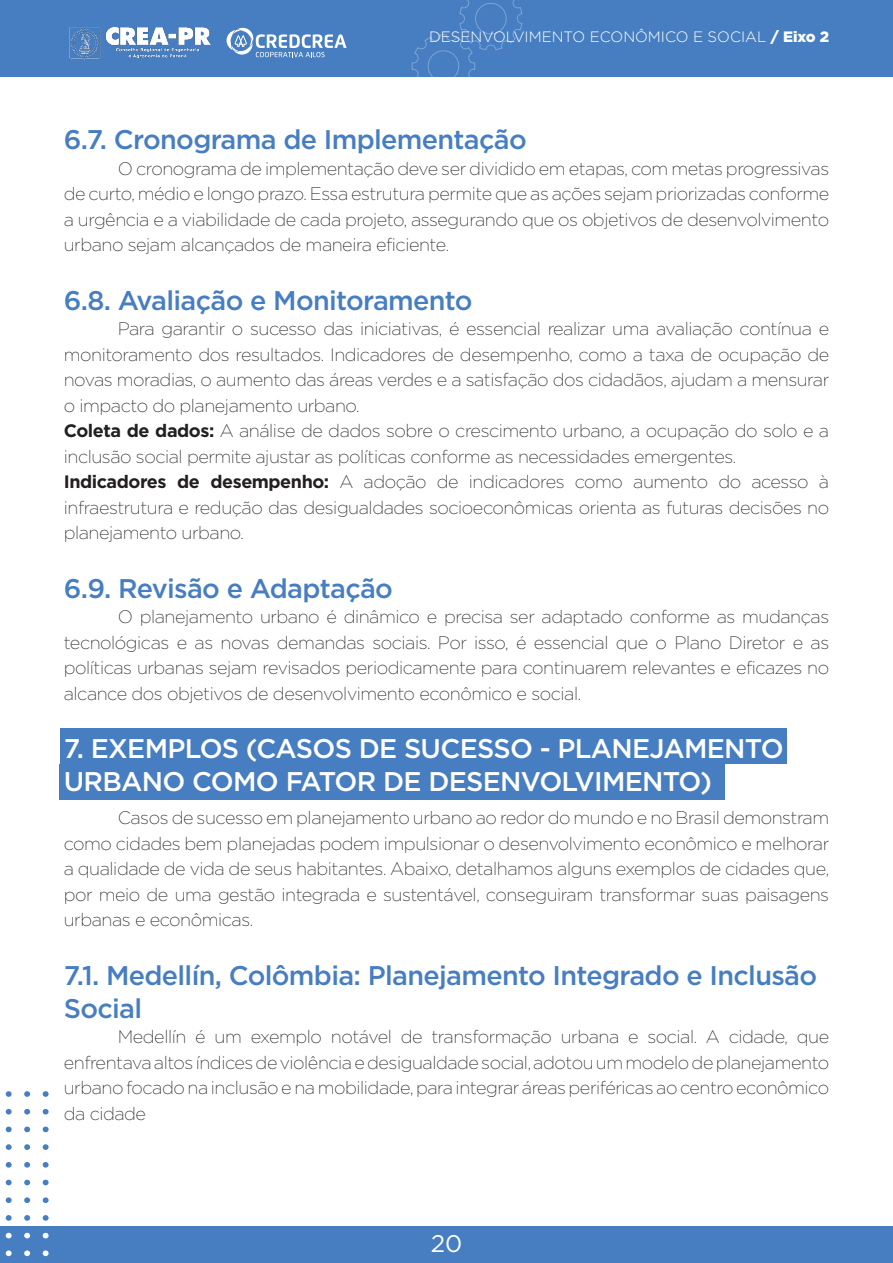
<style>
.page{position:relative;width:893px;height:1263px;background:#fff}
.page>*{position:absolute;margin:0;border:0;box-sizing:border-box;transform-origin:0 0}
.t1{font:500 27px/33px "Gotham";letter-spacing:-.025em;color:#467ec1}
.t2{font:500 27px/33px "Gotham";letter-spacing:-.025em;color:#fff}
.t3{font:24px "Gotham";color:#fff}
.t4{font:200 18px/25.5px "Gotham";letter-spacing:-.025em;color:#231f20;text-align:justify}
.t5{font:300 15px "Gotham";color:#fff}
.s1{font-weight:900}
.s2{font-weight:700}
</style>
<div class="page">
<div style="left:60px;top:728px;width:727px;height:36px;background:#467ec1"></div>
<div style="left:60px;top:764px;width:665px;height:35px;background:#467ec1"></div>
<div style="left:0;top:0;width:893px;height:77px;background:#467ec1"></div>
<div style="left:0;top:1226px;width:893px;height:37px;background:#467ec1"></div>
<svg style="left:412px;top:0;width:111px;height:77px"></svg>
<svg style="left:43px;top:1091px;width:6px;height:6px"></svg>
<svg style="left:43px;top:1109px;width:6px;height:5px"></svg>
<svg style="left:43px;top:1126px;width:6px;height:6px"></svg>
<svg style="left:43px;top:1144px;width:6px;height:6px"></svg>
<svg style="left:43px;top:1162px;width:6px;height:5px"></svg>
<svg style="left:43px;top:1180px;width:6px;height:5px"></svg>
<svg style="left:43px;top:1197px;width:6px;height:6px"></svg>
<svg style="left:43px;top:1215px;width:6px;height:6px"></svg>
<svg style="left:43px;top:1233px;width:6px;height:5px"></svg>
<svg style="left:43px;top:1250px;width:6px;height:6px"></svg>
<svg style="left:24px;top:1091px;width:6px;height:6px"></svg>
<svg style="left:24px;top:1109px;width:6px;height:5px"></svg>
<svg style="left:24px;top:1126px;width:6px;height:6px"></svg>
<svg style="left:24px;top:1144px;width:6px;height:6px"></svg>
<svg style="left:24px;top:1162px;width:6px;height:5px"></svg>
<svg style="left:24px;top:1180px;width:6px;height:5px"></svg>
<svg style="left:24px;top:1197px;width:6px;height:6px"></svg>
<svg style="left:24px;top:1215px;width:6px;height:6px"></svg>
<svg style="left:24px;top:1233px;width:6px;height:5px"></svg>
<svg style="left:24px;top:1250px;width:6px;height:6px"></svg>
<svg style="left:6px;top:1091px;width:6px;height:6px"></svg>
<svg style="left:6px;top:1109px;width:6px;height:5px"></svg>
<svg style="left:6px;top:1126px;width:6px;height:6px"></svg>
<svg style="left:6px;top:1144px;width:6px;height:6px"></svg>
<svg style="left:6px;top:1162px;width:6px;height:5px"></svg>
<svg style="left:6px;top:1180px;width:6px;height:5px"></svg>
<svg style="left:6px;top:1197px;width:6px;height:6px"></svg>
<svg style="left:6px;top:1215px;width:6px;height:6px"></svg>
<svg style="left:6px;top:1233px;width:6px;height:5px"></svg>
<svg style="left:6px;top:1250px;width:6px;height:6px"></svg>
<img style="left:69px;top:27px;width:142px;height:33px">
<svg style="left:227px;top:28px;width:120px;height:29px"></svg>
<p class="t5" style="left:429px;top:27px;width:402px">DESENVOLVIMENTO ECONÔMICO E SOCIAL <span class="s1">/ Eixo 2</span></p>
<h1 class="t1" style="left:64px;top:123px;width:464px">6.7. Cronograma de Implementação</h1>
<p class="t4" style="left:64px;top:155px;width:767px;text-indent:54px">O cronograma de implementação deve ser dividido em etapas, com metas progressivas de curto, médio e longo prazo. Essa estrutura permite que as ações sejam priorizadas conforme a urgência e a viabilidade de cada projeto, assegurando que os objetivos de desenvolvimento urbano sejam alcançados de maneira eficiente.</p>
<h1 class="t1" style="left:64px;top:283px;width:410px">6.8. Avaliação e Monitoramento</h1>
<p class="t4" style="left:64px;top:316px;width:767px;text-align:left;text-indent:54px">Para garantir o sucesso das iniciativas, é essencial realizar uma avaliação contínua e monitoramento dos resultados. Indicadores de desempenho, como a taxa de ocupação de novas moradias, o aumento das áreas verdes e a satisfação dos cidadãos, ajudam a mensurar o impacto do planejamento urbano.<br><span class="s2">Coleta de dados:</span> A análise de dados sobre o crescimento urbano, a ocupação do solo e a inclusão social permite ajustar as políticas conforme as necessidades emergentes.<br><span class="s2">Indicadores de desempenho:</span> A adoção de indicadores como aumento do acesso à infraestrutura e redução das desigualdades socioeconômicas orienta as futuras decisões no planejamento urbano.</p>
<h1 class="t1" style="left:64px;top:571px;width:331px">6.9. Revisão e Adaptação</h1>
<p class="t4" style="left:64px;top:604px;width:767px;text-indent:54px">O planejamento urbano é dinâmico e precisa ser adaptado conforme as mudanças tecnológicas e as novas demandas sociais. Por isso, é essencial que o Plano Diretor e as políticas urbanas sejam revisados periodicamente para continuarem relevantes e eficazes no alcance dos objetivos de desenvolvimento econômico e social.</p>
<h1 class="t2" style="left:64px;top:732px;width:721px">7. EXEMPLOS (CASOS DE SUCESSO - PLANEJAMENTO<br>URBANO COMO FATOR DE DESENVOLVIMENTO)</h1>
<p class="t4" style="left:64px;top:805px;width:767px;text-indent:54px">Casos de sucesso em planejamento urbano ao redor do mundo e no Brasil demonstram como cidades bem planejadas podem impulsionar o desenvolvimento econômico e melhorar a qualidade de vida de seus habitantes. Abaixo, detalhamos alguns exemplos de cidades que, por meio de uma gestão integrada e sustentável, conseguiram transformar suas paisagens urbanas e econômicas.</p>
<h1 class="t1" style="left:64px;top:958px;width:755px">7.1. Medellín, Colômbia: Planejamento Integrado e Inclusão<br>Social</h1>
<p class="t4" style="left:64px;top:1024px;width:767px;text-indent:54px">Medellín é um exemplo notável de transformação urbana e social. A cidade, que enfrentava altos índices de violência e desigualdade social, adotou um modelo de planejamento urbano focado na inclusão e na mobilidade, para integrar áreas periféricas ao centro econômico da cidade</p>
<h2 class="t3" style="left:431px;top:1228px;width:33px">20</h2>
</div>
